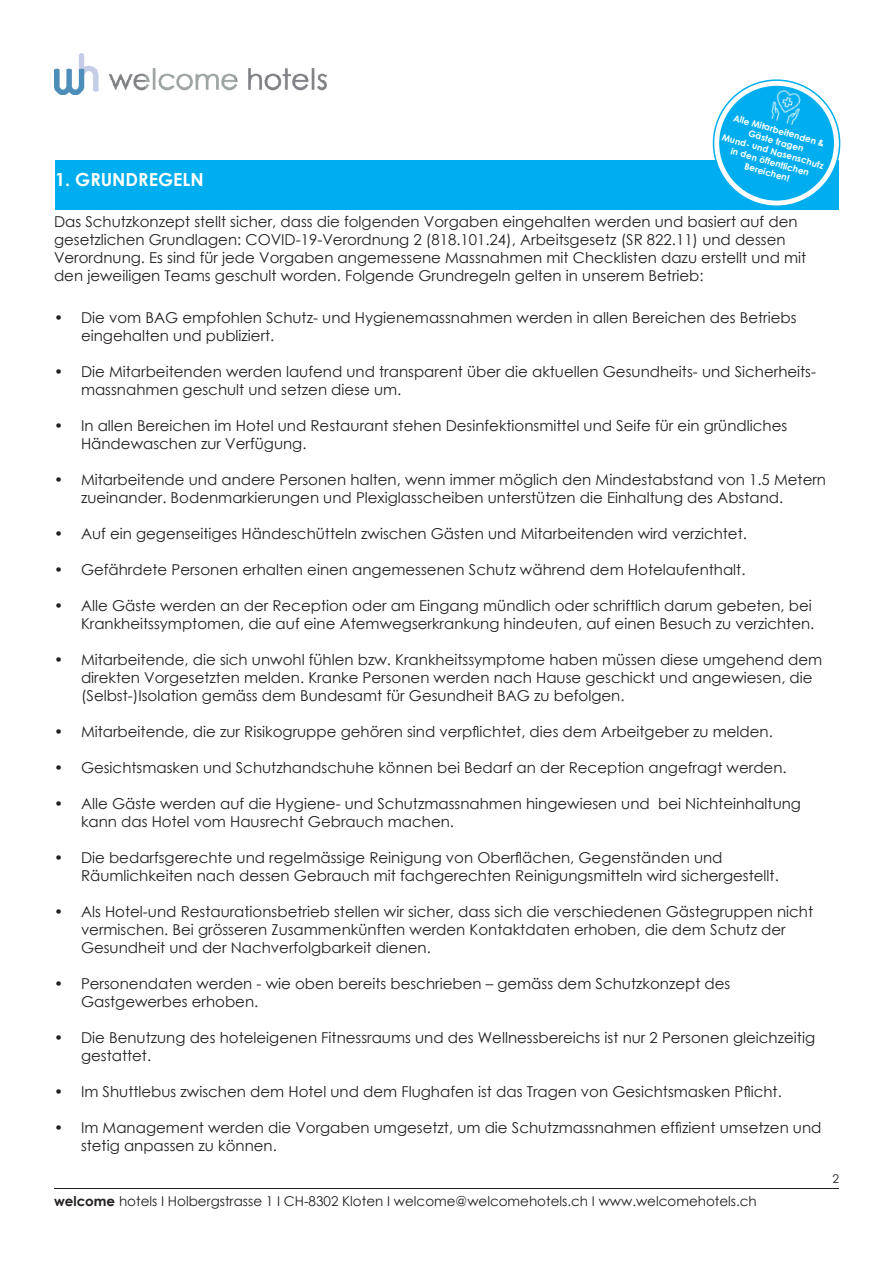
<style>
.page{position:relative;width:893px;height:1263px;background:#fff}
.page>*{position:absolute;margin:0;border:0;box-sizing:border-box;transform-origin:0 0}
.t1{font:700 18px "Century Gothic";color:#fff}
.t2{font:15px/18px "Century Gothic";color:#231f20}
.t3{font:13.5px "Century Gothic";color:#231f20}
.t4{font:12px "Century Gothic";color:#231f20}
.t5{font:700 9px/10.8px "Century Gothic";color:#fff;text-align:center}
.s1{font-weight:700}
</style>
<div class="page">
<img style="left:54px;top:53px;width:273px;height:42px">
<div style="left:55px;top:160px;width:784px;height:50px;background:#00aeef"></div>
<hr style="left:54px;top:1188px;width:785px;height:1px;background:#231f20">
<svg style="left:713px;top:80px;width:127px;height:126px"></svg>
<div style="left:719px;top:86px;width:115px;height:115px;background:#00aeef;border-radius:50%"></div>
<img style="left:762px;top:83px;width:49px;height:42px">
<p class="t5" style="left:735px;top:112px;width:96px;rotate:16deg">Alle Mitarbeitenden &amp;</p>
<p class="t5" style="left:750px;top:127px;width:59px;rotate:16deg">Gäste tragen</p>
<p class="t5" style="left:724px;top:131px;width:107px;rotate:16deg">Mund- und Nasenschutz</p>
<p class="t5" style="left:733px;top:145px;width:83px;rotate:16deg">in den öffentlichen<br>Bereichen!</p>
<p class="t1" style="left:55px;top:165px;width:150px">1. GRUNDREGELN</p>
<p class="t2" style="left:54px;top:213px;width:754px">Das Schutzkonzept stellt sicher, dass die folgenden Vorgaben eingehalten werden und basiert auf den gesetzlichen Grundlagen: COVID-19-Verordnung 2 (818.101.24), Arbeitsgesetz (SR 822.11) und dessen Verordnung. Es sind für jede Vorgaben angemessene Massnahmen mit Checklisten dazu erstellt und mit den jeweiligen Teams geschult worden. Folgende Grundregeln gelten in unserem Betrieb:</p>
<p class="t2" style="left:81px;top:308px;width:717px;text-indent:-27px">• Die vom BAG empfohlen Schutz- und Hygienemassnahmen werden in allen Bereichen des Betriebs eingehalten und publiziert.</p>
<p class="t2" style="left:81px;top:362px;width:736px;text-indent:-27px">• Die Mitarbeitenden werden laufend und transparent über die aktuellen Gesundheits- und Sicherheits&shy;massnahmen geschult und setzen diese um.</p>
<p class="t2" style="left:81px;top:416px;width:708px;text-indent:-27px">• In allen Bereichen im Hotel und Restaurant stehen Desinfektionsmittel und Seife für ein gründliches<br>Händewaschen zur Verfügung.</p>
<p class="t2" style="left:81px;top:470px;width:747px;text-indent:-27px">• Mitarbeitende und andere Personen halten, wenn immer möglich den Mindestabstand von 1.5 Metern zueinander. Bodenmarkierungen und Plexiglasscheiben unterstützen die Einhaltung des Abstand.</p>
<p class="t2" style="left:54px;top:524px;width:694px">• Auf ein gegenseitiges Händeschütteln zwischen Gästen und Mitarbeitenden wird verzichtet.</p>
<p class="t2" style="left:54px;top:560px;width:693px">• Gefährdete Personen erhalten einen angemessenen Schutz während dem Hotelaufenthalt.</p>
<p class="t2" style="left:54px;top:596px;width:762px;text-align:right">• Alle Gäste werden an der Reception oder am Eingang mündlich oder schriftlich darum gebeten, bei<br>Krankheitssymptomen, die auf eine Atemwegserkrankung hindeuten, auf einen Besuch zu verzichten.</p>
<p class="t2" style="left:81px;top:650px;width:743px;text-indent:-27px">• Mitarbeitende, die sich unwohl fühlen bzw. Krankheitssymptome haben müssen diese umgehend dem direkten Vorgesetzten melden. Kranke Personen werden nach Hause geschickt und angewiesen, die (Selbst-)Isolation gemäss dem Bundesamt für Gesundheit BAG zu befolgen.</p>
<p class="t2" style="left:54px;top:722px;width:720px">• Mitarbeitende, die zur Risikogruppe gehören sind verpflichtet, dies dem Arbeitgeber zu melden.</p>
<p class="t2" style="left:54px;top:758px;width:734px">• Gesichtsmasken und Schutzhandschuhe können bei Bedarf an der Reception angefragt werden.</p>
<p class="t2" style="left:81px;top:794px;width:722px;text-indent:-27px">• Alle Gäste werden auf die Hygiene- und Schutzmassnahmen hingewiesen und bei Nichteinhaltung kann das Hotel vom Hausrecht Gebrauch machen.</p>
<p class="t2" style="left:81px;top:848px;width:699px;text-indent:-27px">• Die bedarfsgerechte und regelmässige Reinigung von Oberflächen, Gegenständen und<br>Räumlichkeiten nach dessen Gebrauch mit fachgerechten Reinigungsmitteln wird sichergestellt.</p>
<p class="t2" style="left:81px;top:902px;width:734px;text-indent:-27px">• Als Hotel-und Restaurationsbetrieb stellen wir sicher, dass sich die verschiedenen Gästegruppen nicht vermischen. Bei grösseren Zusammenkünften werden Kontaktdaten erhoben, die dem Schutz der<br>Gesundheit und der Nachverfolgbarkeit dienen.</p>
<p class="t2" style="left:81px;top:974px;width:651px;text-indent:-27px">• Personendaten werden - wie oben bereits beschrieben – gemäss dem Schutzkonzept des<br>Gastgewerbes erhoben.</p>
<p class="t2" style="left:81px;top:1028px;width:736px;text-indent:-27px">• Die Benutzung des hoteleigenen Fitnessraums und des Wellnessbereichs ist nur 2 Personen gleichzeitig gestattet.</p>
<p class="t2" style="left:54px;top:1082px;width:729px">• Im Shuttlebus zwischen dem Hotel und dem Flughafen ist das Tragen von Gesichtsmasken Pflicht.</p>
<p class="t2" style="left:81px;top:1118px;width:742px;text-indent:-27px">• Im Management werden die Vorgaben umgesetzt, um die Schutzmassnahmen effizient umsetzen und stetig anpassen zu können.</p>
<p class="t3" style="left:54px;top:1191px;width:704px"><span class="s1">welcome</span> hotels I Holbergstrasse 1 I CH-8302 Kloten I welcome@welcomehotels.ch I www.welcomehotels.ch</p>
<p class="t4" style="left:832px;top:1170px;width:8px">2</p>
</div>
